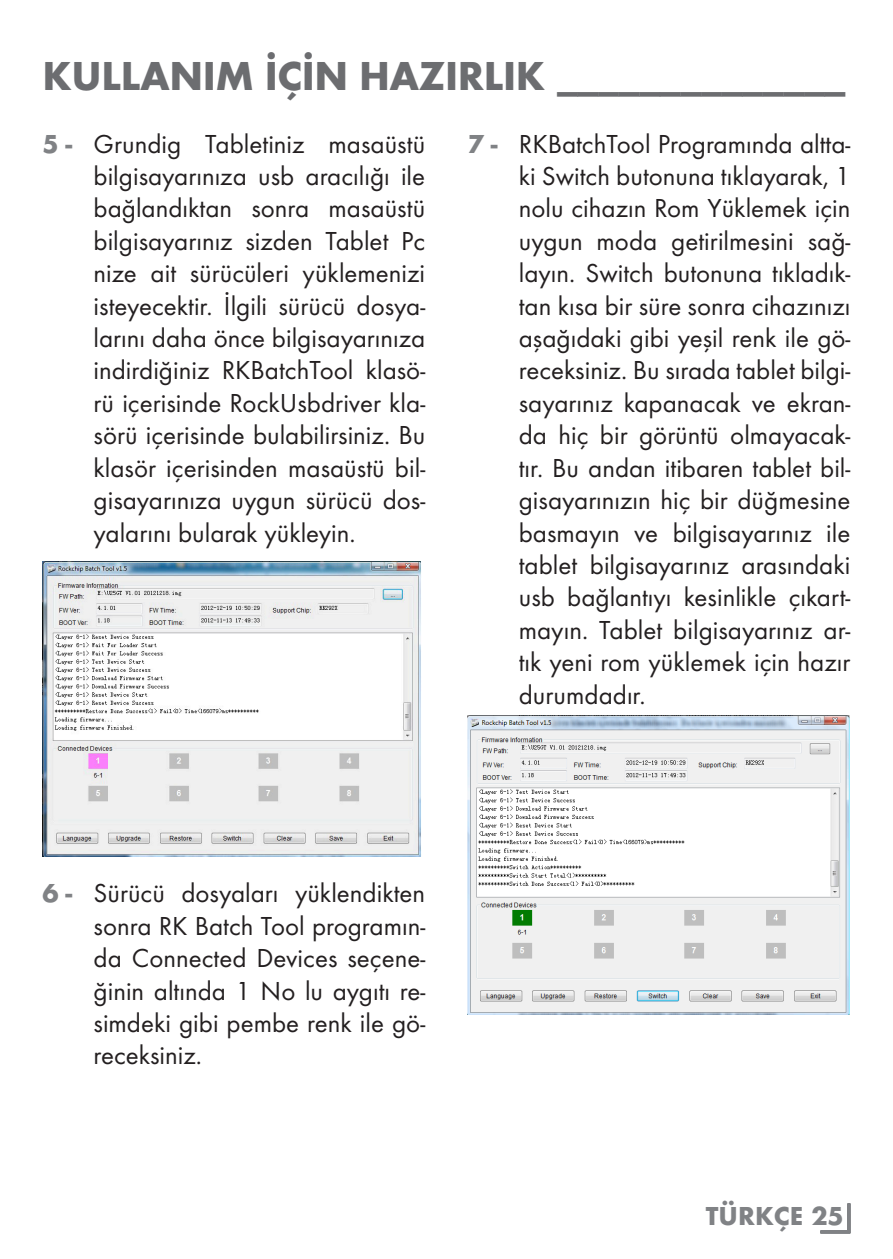
<style>
.page{position:relative;width:893px;height:1259px;background:#fff}
.page>*{position:absolute;margin:0;border:0;box-sizing:border-box;transform-origin:0 0}
.t1{font:700 42px "Futura TOT";letter-spacing:-.01em;color:#6c6d70}
.t2{font:27px/32.4px "Futura TOT Boo";color:#231f20;text-align:justify}
.t3{font:700 27px "Futura TOT";color:#808285}
.s1{font-family:"Futura TOT";font-weight:700;color:#808285}
</style>
<div class="page">
<div style="left:819px;top:1201px;width:31px;height:32px;border:3px solid #808285"></div>
<img style="left:43px;top:561px;width:378px;height:295px">
<img style="left:468px;top:716px;width:382px;height:298px">
<h1 class="t1" style="left:43px;top:50px;width:805px">KULLANIM IÇIN HAZIRLIK ______________</h1>
<p class="t2" style="left:94px;top:127px;width:333px;text-indent:-51px"><span class="s1">5 -</span> Grundig Tabletiniz masaüstü bilgisayarınıza usb aracılığı ile bağlandıktan sonra masaüstü bilgisayarınız sizden Tablet Pc nize ait sürücüleri yüklemenizi isteyecektir. İlgili sürücü dosya&shy;larını daha önce bilgisayarınıza indirdiğiniz RKBatchTool klasö&shy;rü içerisinde RockUsbdriver kla&shy;sörü içerisinde bulabilirsiniz. Bu klasör içerisinden masaüstü bil&shy;gisayarınıza uygun sürücü dos&shy;yalarını bularak yükleyin.</p>
<p class="t2" style="left:519px;top:127px;width:333px;text-indent:-51px"><span class="s1">7 -</span> RKBatchTool Programında altta&shy;ki Switch butonuna tıklayarak, 1 nolu cihazın Rom Yüklemek için uygun moda getirilmesini sağ&shy;layın. Switch butonuna tıkladık&shy;tan kısa bir süre sonra cihazınızı aşağıdaki gibi yeşil renk ile gö&shy;receksiniz. Bu sırada tablet bilgi&shy;sayarınız kapanacak ve ekran&shy;da hiç bir görüntü olmayacak&shy;tır. Bu andan itibaren tablet bil&shy;gisayarınızın hiç bir düğmesine basmayın ve bilgisayarınız ile tablet bilgisayarınız arasındaki usb bağlantıyı kesinlikle çıkart&shy;mayın. Tablet bilgisayarınız ar&shy;tık yeni rom yüklemek için hazır durumdadır.</p>
<p class="t2" style="left:94px;top:877px;width:333px;text-indent:-51px"><span class="s1">6 -</span> Sürücü dosyaları yüklendikten sonra RK Batch Tool programın&shy;da Connected Devices seçene&shy;ğinin altında 1 No lu aygıtı re&shy;simdeki gibi pembe renk ile gö&shy;receksiniz.</p>
<p class="t3" style="left:706px;top:1199px;width:139px">TÜRKÇE 25</p>
</div>
